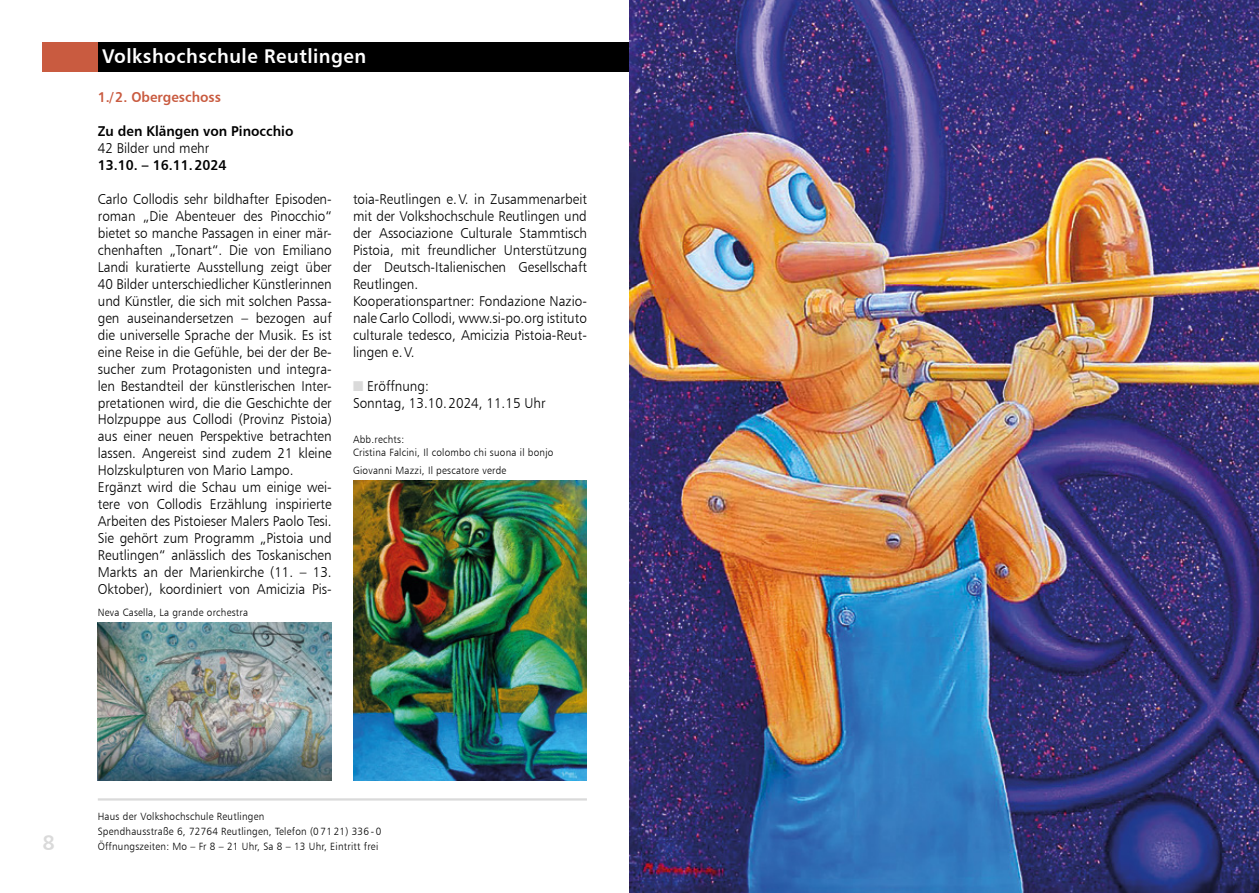
<style>
.page{position:relative;width:1259px;height:893px;background:#fff}
.page>*{position:absolute;margin:0;border:0;box-sizing:border-box;transform-origin:0 0}
.t1{font:21px "Humanist 777 BT Bold B";color:#dadada}
.t2{font:19.8px "Humanist 777 BT Bold B";letter-spacing:.025em;color:#fff;scale:.95 1}
.t3{font:14.25px/17px "Humanist 777 BT Light B";color:#000;scale:.95 1}
.t4{font:14.25px "Humanist 777 BT Bold B";color:#000;scale:.95 1}
.t5{font:14.25px "Humanist 777 BT Bold B";color:#c95b40;scale:.95 1}
.t6{font:10.5px/14.9px "Humanist 777 BT Light B";letter-spacing:.025em;color:#000;scale:.95 1}
.s1{color:#dadada}
</style>
<div class="page">
<hr style="left:98px;top:798px;width:489px;height:2px;background:#dadada">
<div style="left:98px;top:43px;width:531px;height:29px;background:#000"></div>
<div style="left:43px;top:43px;width:55px;height:29px;background:#c95b40"></div>
<img style="left:98px;top:622px;width:234px;height:159px">
<img style="left:629px;top:0;width:630px;height:893px">
<img style="left:353px;top:480px;width:234px;height:300px">
<h2 class="t2" style="left:102px;top:44px;width:279px">Volkshochschule Reutlingen</h2>
<p class="t5" style="left:98px;top:88px;width:131px">1./2. Obergeschoss</p>
<p class="t4" style="left:98px;top:122px;width:207px">Zu den Klängen von Pinocchio</p>
<p class="t3" style="left:98px;top:139px;width:119px">42 Bilder und mehr</p>
<p class="t4" style="left:98px;top:156px;width:137px">13.10. – 16.11.2024</p>
<p class="t3" style="left:98px;top:190px;width:248px">Carlo Collodis sehr bildhafter Episoden&shy;roman „Die Abenteuer des Pinocchio“ bietet so manche Passagen in einer mär&shy;chenhaften „Tonart“. Die von Emiliano Landi kuratierte Ausstellung zeigt über 40 Bilder unterschiedlicher Künstlerinnen und Künstler, die sich mit solchen Passa&shy;gen auseinandersetzen – bezogen auf die universelle Sprache der Musik. Es ist eine Reise in die Gefühle, bei der der Be&shy;sucher zum Protagonisten und integra&shy;len Bestandteil der künstlerischen Inter&shy;pretationen wird, die die Geschichte der Holzpuppe aus Collodi (Provinz Pistoia) aus einer neuen Perspektive betrachten lassen. Angereist sind zudem 21 kleine Holzskulpturen von Mario Lampo.<br>Ergänzt wird die Schau um einige wei&shy;tere von Collodis Erzählung inspirierte Arbeiten des Pistoieser Malers Paolo Tesi.<br>Sie gehört zum Programm „Pistoia und Reutlingen“ anlässlich des Toskanischen Markts an der Marienkirche (11. – 13.<br>Oktober), koordiniert von Amicizia Pis-</p>
<p class="t3" style="left:353px;top:190px;width:248px">toia-Reutlingen e.V. in Zusammenarbeit mit der Volkshochschule Reutlingen und der Associazione Culturale Stammtisch Pistoia, mit freundlicher Unterstützung der Deutsch-Italienischen Gesellschaft Reutlingen.<br>Kooperationspartner: Fondazione Nazio&shy;nale Carlo Collodi, www.si-po.org istituto culturale tedesco, Amicizia Pistoia-Reut&shy;lingen e.V.</p>
<p class="t3" style="left:353px;top:377px;width:204px"><span class="s1">■</span> Eröffnung:<br>Sonntag, 13.10.2024, 11.15 Uhr</p>
<p class="t6" style="left:353px;top:433px;width:212px;line-height:12.8px">Abb.rechts:<br>Cristina Falcini, Il colombo chi suona il bonjo</p>
<p class="t6" style="left:353px;top:462px;width:163px">Giovanni Mazzi, Il pescatore verde</p>
<p class="t6" style="left:98px;top:605px;width:160px">Neva Casella, La grande orchestra</p>
<h1 class="t1" style="left:43px;top:830px;width:14px">8</h1>
<p class="t6" style="left:98px;top:809px;width:300px">Haus der Volkshochschule Reutlingen<br>Spendhausstraße 6, 72764 Reutlingen, Telefon (0 71 21) 336-0<br>Öffnungszeiten: Mo – Fr 8 – 21 Uhr, Sa 8 – 13 Uhr, Eintritt frei</p>
</div>
